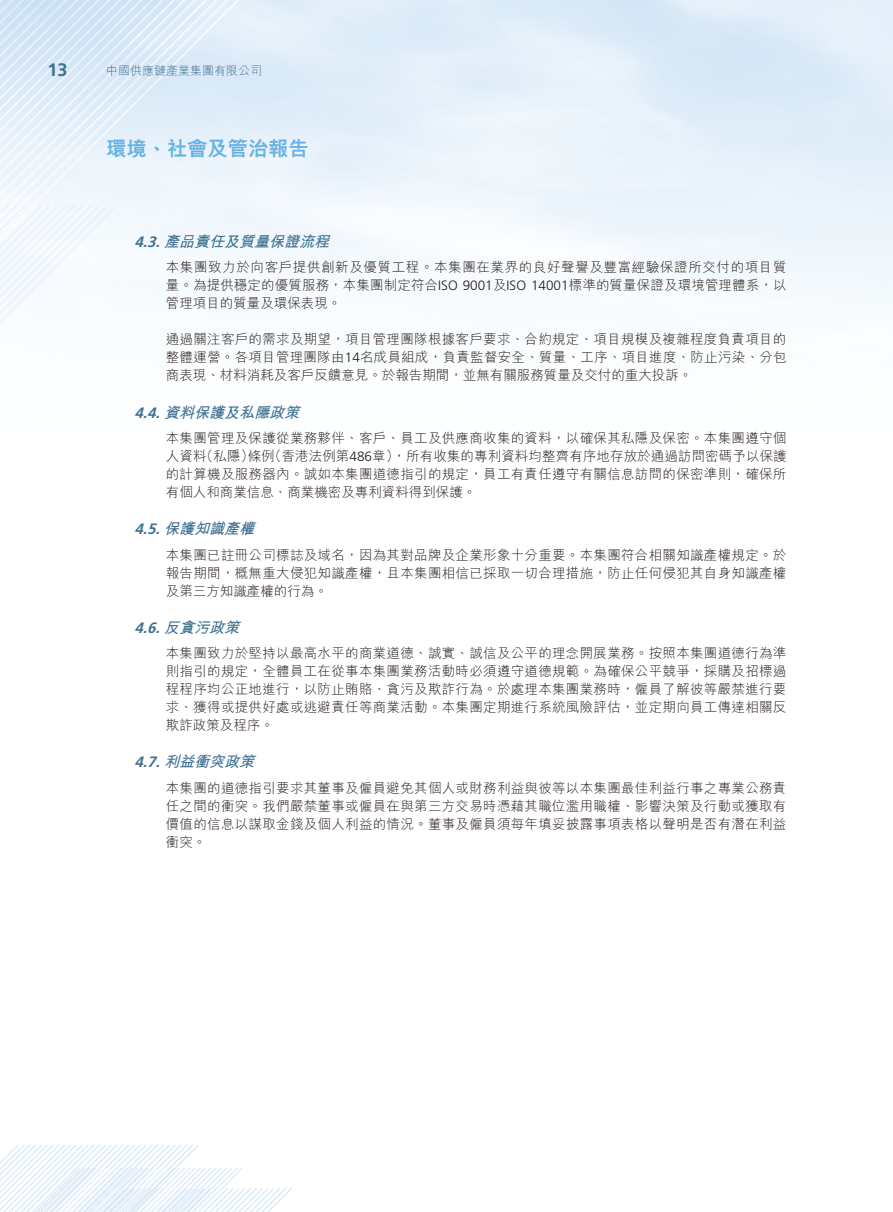
<style>
.page{position:relative;width:893px;height:1212px;background:#fff}
.page>*{position:absolute;margin:0;border:0;box-sizing:border-box;transform-origin:0 0}
.t1{font:800 20.25px "M Hei HK";color:#69b2e3}
.t2{font:700 18px "Frutiger LT Std";color:#3e7191}
.t3{font:italic 700 15px "M Hei HK";color:#3e7191}
.t4{font:300 13.5px/18px "M Hei HK";letter-spacing:.02em;color:#231916;text-align:justify}
.t5{font:300 12px "M Hei HK";color:#3e7191}
.s1{font-family:"Frutiger LT Std"}
</style>
<div class="page">
<img style="left:0;top:0;width:893px;height:1212px">
<h2 class="t2" style="left:48px;top:59px;width:22px">13</h2>
<p class="t5" style="left:106px;top:64px;width:157px">中國供應鏈產業集團有限公司</p>
<h1 class="t1" style="left:106px;top:139px;width:204px">環境、社會及管治報告</h1>
<p class="t3" style="left:135px;top:231px;width:201px"><span class="s1">4.3.</span> 產品責任及質量保證流程</p>
<p class="t4" style="left:166px;top:258px;width:622px">本集團致力於向客戶提供創新及優質工程。本集團在業界的良好聲譽及豐富經驗保證所交付的項目質量。為提供穩定的優質服務，本集團制定符合<span class="s1">ISO 9001</span>及<span class="s1">ISO 14001</span>標準的質量保證及環境管理體系，以管理項目的質量及環保表現。</p>
<p class="t4" style="left:166px;top:330px;width:622px">通過關注客戶的需求及期望，項目管理團隊根據客戶要求、合約規定、項目規模及複雜程度負責項目的整體運營。各項目管理團隊由<span class="s1">14</span>名成員組成，負責監督安全、質量、工序、項目進度、防止污染、分包商表現、材料消耗及客戶反饋意見。於報告期間，並無有關服務質量及交付的重大投訴。</p>
<p class="t3" style="left:135px;top:401px;width:171px"><span class="s1">4.4.</span> 資料保護及私隱政策</p>
<p class="t4" style="left:166px;top:429px;width:622px;text-align:right">本集團管理及保護從業務夥伴、客戶、員工及供應商收集的資料，以確保其私隱及保密。本集團遵守個（香港法例第<span class="s1">486</span>章，）所有收集的專利資料均整齊有序地存放於通過訪問密碼予以保護</p>
<p class="t4" style="left:200px;top:447px;width:56px">（私隱）</p>
<p class="t4" style="left:166px;top:447px;width:622px;text-align:left">人資料<br>的計算機及服務器內。誠如本集團道德指引的規定，員工有責任遵守有關信息訪問的保密準則，確保所有個人和商業信息、商業機密及專利資料得到保護。</p>
<p class="t3" style="left:135px;top:518px;width:126px"><span class="s1">4.5.</span> 保護知識產權</p>
<p class="t4" style="left:166px;top:545px;width:622px">本集團已註冊公司標誌及域名，因為其對品牌及企業形象十分重要。本集團符合相關知識產權規定。於報告期間，概無重大侵犯知識產權，且本集團相信已採取一切合理措施，防止任何侵犯其自身知識產權及第三方知識產權的行為。</p>
<p class="t3" style="left:135px;top:616px;width:111px"><span class="s1">4.6.</span> 反貪污政策</p>
<p class="t4" style="left:166px;top:644px;width:622px">本集團致力於堅持以最高水平的商業道德、誠實、誠信及公平的理念開展業務。按照本集團道德行為準則指引的規定，全體員工在從事本集團業務活動時必須遵守道德規範。為確保公平競爭，採購及招標過程程序均公正地進行，以防止賄賂、貪污及欺詐行為。於處理本集團業務時，僱員了解彼等嚴禁進行要求、獲得或提供好處或逃避責任等商業活動。本集團定期進行系統風險評估，並定期向員工傳達相關反欺詐政策及程序。</p>
<p class="t3" style="left:135px;top:751px;width:126px"><span class="s1">4.7.</span> 利益衝突政策</p>
<p class="t4" style="left:166px;top:778px;width:622px">本集團的道德指引要求其董事及僱員避免其個人或財務利益與彼等以本集團最佳利益行事之專業公務責任之間的衝突。我們嚴禁董事或僱員在與第三方交易時憑藉其職位濫用職權、影響決策及行動或獲取有價值的信息以謀取金錢及個人利益的情況。董事及僱員須每年填妥披露事項表格以聲明是否有潛在利益衝突。</p>
<p class="t4" style="left:248px;top:447px;width:29px">條例</p>
</div>
